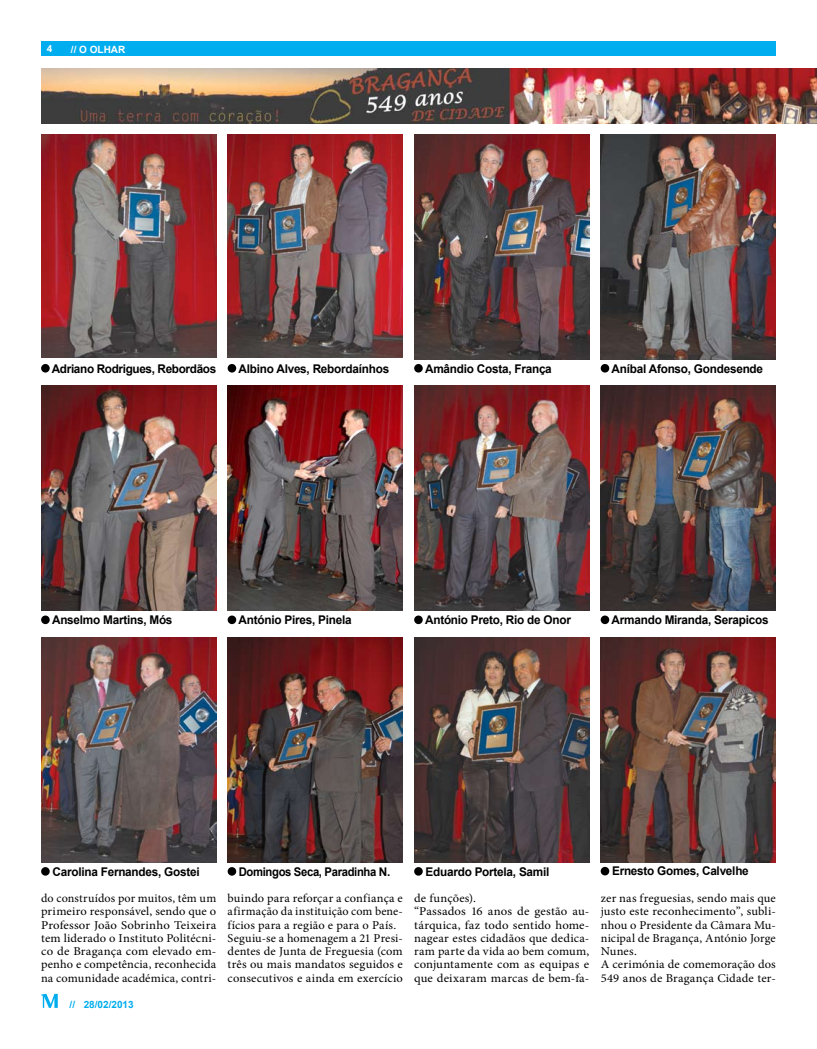
<style>
.page{position:relative;width:817px;height:1049px;background:#fff}
.page>*{position:absolute;margin:0;border:0;box-sizing:border-box;transform-origin:0 0}
.t1{font:12px/13.2px "Minion Pro";letter-spacing:.01em;color:#000;scale:1.04 1}
.t2{font:700 12px "Arial";letter-spacing:-.02em;color:#000}
.t3{font:12px/13.2px "Minion Pro";letter-spacing:.01em;color:#000;text-align:justify}
.t4{font:700 12px "Arial";letter-spacing:-.02em;color:#000;scale:.94 1}
.t5{font:700 10px "Arial";color:#00adef}
.t6{font:700 10px "Arial";color:#fff}
</style>
<div class="page">
<div style="left:41px;top:41px;width:734px;height:14px;background:#00adef"></div>
<svg style="left:41px;top:994px;width:17px;height:14px"></svg>
<div style="left:41px;top:364px;width:9px;height:9px;background:#000;border-radius:50%"></div>
<img style="left:600px;top:386px;width:175px;height:225px">
<img style="left:41px;top:386px;width:175px;height:225px">
<img style="left:41px;top:637px;width:175px;height:225px">
<img style="left:227px;top:386px;width:176px;height:225px">
<img style="left:414px;top:134px;width:175px;height:225px">
<div style="left:414px;top:364px;width:8px;height:9px;background:#000;border-radius:50%"></div>
<div style="left:414px;top:615px;width:8px;height:9px;background:#000;border-radius:50%"></div>
<div style="left:227px;top:615px;width:9px;height:9px;background:#000;border-radius:50%"></div>
<img style="left:600px;top:637px;width:175px;height:225px">
<div style="left:600px;top:615px;width:9px;height:9px;background:#000;border-radius:50%"></div>
<div style="left:41px;top:867px;width:9px;height:9px;background:#000;border-radius:50%"></div>
<div style="left:41px;top:615px;width:9px;height:9px;background:#000;border-radius:50%"></div>
<div style="left:600px;top:867px;width:9px;height:8px;background:#000;border-radius:50%"></div>
<img style="left:227px;top:637px;width:176px;height:225px">
<svg style="left:227px;top:867px;width:9px;height:9px"></svg>
<div style="left:414px;top:867px;width:8px;height:9px;background:#000;border-radius:50%"></div>
<img style="left:414px;top:637px;width:175px;height:225px">
<div style="left:600px;top:364px;width:9px;height:9px;background:#000;border-radius:50%"></div>
<img style="left:227px;top:134px;width:176px;height:223px">
<div style="left:227px;top:364px;width:9px;height:9px;background:#000;border-radius:50%"></div>
<img style="left:41px;top:134px;width:175px;height:223px">
<img style="left:414px;top:386px;width:175px;height:225px">
<img style="left:600px;top:134px;width:175px;height:225px">
<img style="left:41px;top:68px;width:775px;height:56px">
<p class="t6" style="left:71px;top:43px;width:56px">// O OLHAR</p>
<p class="t2" style="left:52px;top:360px;width:166px">Adriano Rodrigues, Rebordãos</p>
<p class="t2" style="left:238px;top:360px;width:152px">Albino Alves, Rebordaínhos</p>
<p class="t2" style="left:611px;top:360px;width:153px">Aníbal Afonso, Gondesende</p>
<p class="t2" style="left:425px;top:360px;width:128px">Amândio Costa, França</p>
<p class="t2" style="left:52px;top:612px;width:122px">Anselmo Martins, Mós</p>
<p class="t2" style="left:238px;top:612px;width:114px">António Pires, Pinela</p>
<p class="t2" style="left:425px;top:612px;width:147px">António Preto, Rio de Onor</p>
<p class="t2" style="left:611px;top:612px;width:158px">Armando Miranda, Serapicos</p>
<p class="t2" style="left:52px;top:863px;width:149px">Carolina Fernandes, Gostei</p>
<p class="t3" style="left:41px;top:892px;width:177px">do construídos por muitos, têm um primeiro responsável, sendo que o Professor João Sobrinho Teixeira tem liderado o Instituto Politécni&shy;co de Bragança com elevado em&shy;penho e competência, reconhecida na comunidade académica, contri-</p>
<p class="t5" style="left:70px;top:997px;width:65px">// 28/02/2013</p>
<p class="t4" style="left:239px;top:863px;width:163px">Domingos Seca, Paradinha N.</p>
<p class="t2" style="left:425px;top:863px;width:125px">Eduardo Portela, Samil</p>
<p class="t2" style="left:612px;top:863px;width:138px">Ernesto Gomes, Calvelhe</p>
<p class="t1" style="left:227px;top:892px;width:170px">buindo para reforçar a confiança e afirmação da instituição com bene&shy;fícios para a região e para o País.<br>Seguiu-se a homenagem a 21 Presi&shy;dentes de Junta de Freguesia (com três ou mais mandatos seguidos e consecutivos e ainda em exercício</p>
<p class="t1" style="left:414px;top:892px;width:170px">de funções).<br>“Passados 16 anos de gestão au&shy;tárquica, faz todo sentido home&shy;nagear estes cidadãos que dedica&shy;ram parte da vida ao bem comum, conjuntamente com as equipas e que deixaram marcas de bem-fa-</p>
<p class="t1" style="left:600px;top:892px;width:170px">zer nas freguesias, sendo mais que justo este reconhecimento”, subli&shy;nhou o Presidente da Câmara Mu&shy;nicipal de Bragança, António Jorge<br>Nunes.<br>A cerimónia de comemoração dos<br>549 anos de Bragança Cidade ter-</p>
</div>
